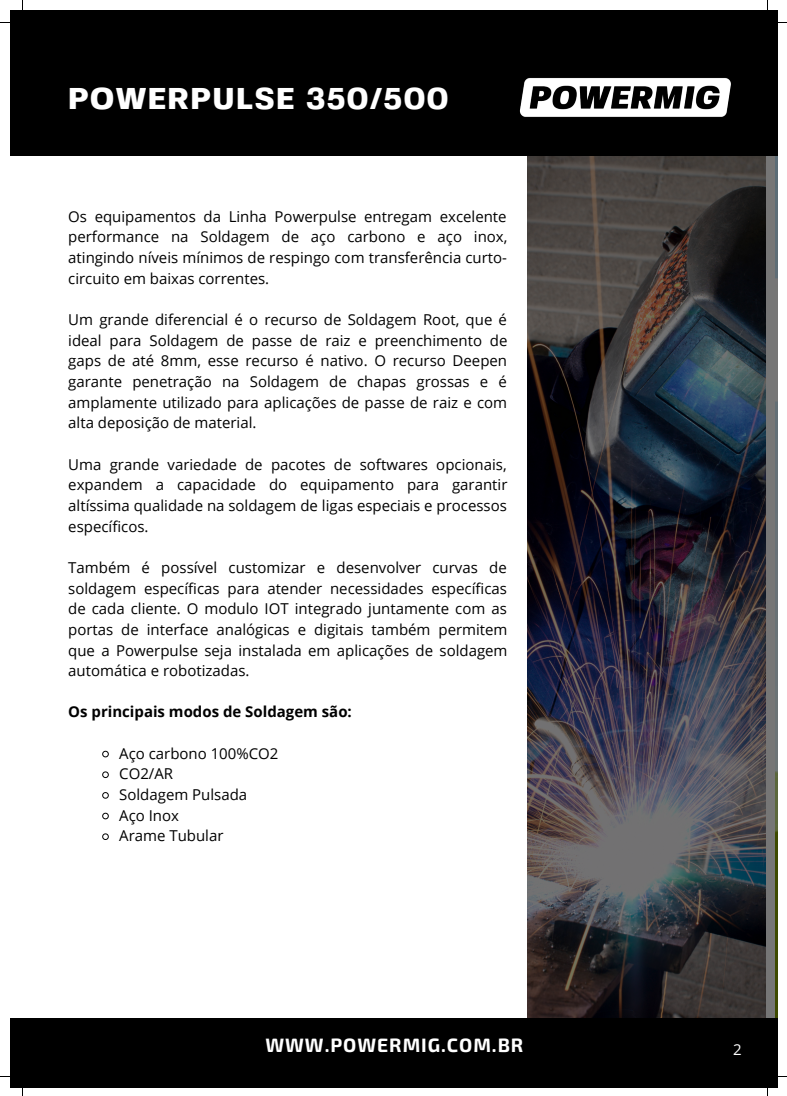
<style>
.page{position:relative;width:787px;height:1096px;background:#fff}
.page>*{position:absolute;margin:0;border:0;box-sizing:border-box;transform-origin:0 0}
.t1{font:800 30px "Fivo Sans";letter-spacing:.05em;color:#fff}
.t2{font:700 19.38px "Exo 2";letter-spacing:.05em;color:#fff}
.t3{font:15px/20.6px "Open Sans";color:#000;text-align:justify}
.t4{font:700 15px "Open Sans";color:#000}
.t5{font:15px "Open Sans";color:#fff}
</style>
<div class="page">
<img style="left:527px;top:155px;width:251px;height:862px">
<svg style="left:102px;top:750px;width:7px;height:8px"></svg>
<svg style="left:102px;top:771px;width:7px;height:7px"></svg>
<svg style="left:102px;top:792px;width:7px;height:7px"></svg>
<svg style="left:102px;top:812px;width:7px;height:8px"></svg>
<svg style="left:102px;top:833px;width:7px;height:7px"></svg>
<div style="left:10px;top:1017px;width:768px;height:69px;background:#000"></div>
<div style="left:10px;top:10px;width:768px;height:145px;background:#000"></div>
<img style="left:519px;top:78px;width:212px;height:39px">
<p class="t1" style="left:68px;top:87px;width:382px">POWERPULSE 350/500</p>
<p class="t3" style="left:68px;top:206px;width:441px">Os equipamentos da Linha Powerpulse entregam excelente performance na Soldagem de aço carbono e aço inox, atingindo níveis mínimos de respingo com transferência curto&shy;circuito em baixas correntes.</p>
<p class="t3" style="left:68px;top:309px;width:441px">Um grande diferencial é o recurso de Soldagem Root, que é ideal para Soldagem de passe de raiz e preenchimento de gaps de até 8mm, esse recurso é nativo. O recurso Deepen garante penetração na Soldagem de chapas grossas e é amplamente utilizado para aplicações de passe de raiz e com alta deposição de material.</p>
<p class="t3" style="left:68px;top:453px;width:441px">Uma grande variedade de pacotes de softwares opcionais, expandem a capacidade do equipamento para garantir altíssima qualidade na soldagem de ligas especiais e processos específicos.</p>
<p class="t3" style="left:68px;top:556px;width:441px">Também é possível customizar e desenvolver curvas de soldagem específicas para atender necessidades específicas de cada cliente. O modulo IOT integrado juntamente com as portas de interface analógicas e digitais também permitem que a Powerpulse seja instalada em aplicações de soldagem automática e robotizadas.</p>
<p class="t4" style="left:68px;top:701px;width:285px">Os principais modos de Soldagem são:</p>
<p class="t3" style="left:119px;top:742px;width:161px">Aço carbono 100%CO2</p>
<p class="t3" style="left:119px;top:763px;width:55px">CO2/AR</p>
<p class="t3" style="left:119px;top:783px;width:130px">Soldagem Pulsada</p>
<p class="t3" style="left:119px;top:804px;width:61px">Aço Inox</p>
<p class="t3" style="left:119px;top:825px;width:106px">Arame Tubular</p>
<p class="t2" style="left:265px;top:1032px;width:259px">WWW.POWERMIG.COM.BR</p>
<p class="t5" style="left:733px;top:1038px;width:10px">2</p>
</div>
